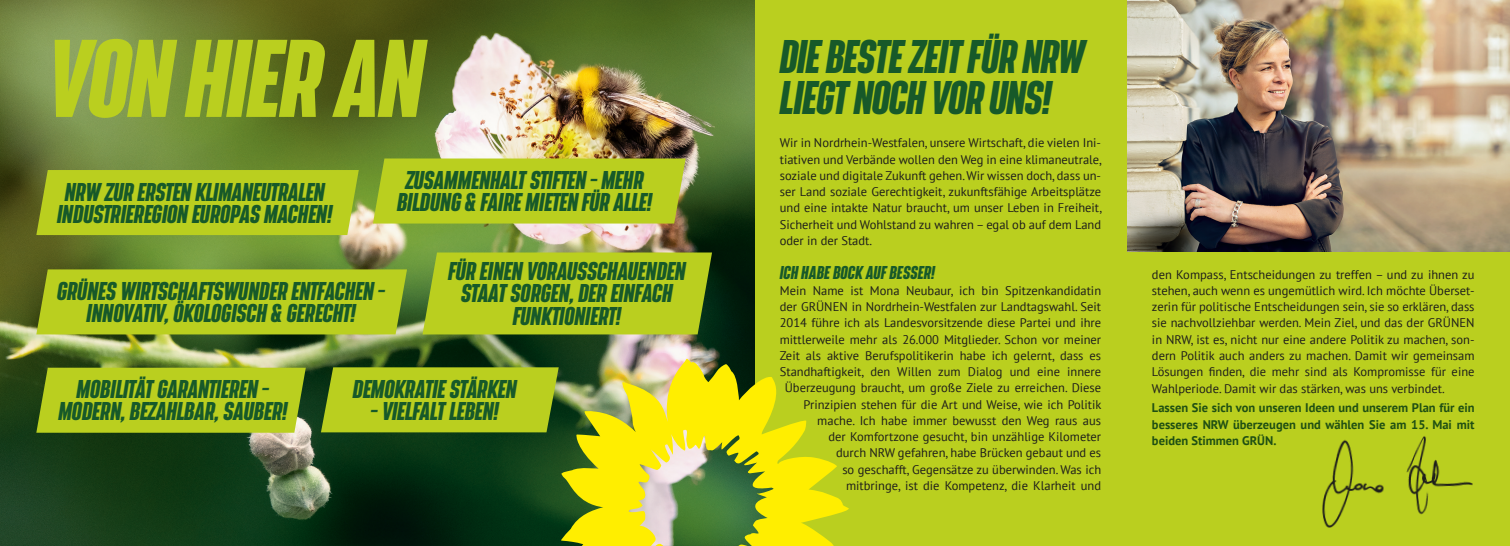
<style>
.page{position:relative;width:1510px;height:546px;background:#fff}
.page>*{position:absolute;margin:0;border:0;box-sizing:border-box;transform-origin:0 0}
.t1{font:italic 700 96.38px "Bereit";letter-spacing:-.02em;color:#bacf1f}
.t2{font:italic 700 41.25px "Bereit";letter-spacing:-.02em;color:#175929}
.t3{font:italic 700 22.5px/22.5px "Bereit";letter-spacing:-.015em;color:#175929;text-align:center}
.t4{font:italic 700 16.25px "Bereit";color:#175929}
.t5{font:12.5px/16.2px "PT Sans";color:#1d1d1b;text-align:justify}
.t6{font:700 12.5px/16.2px "PT Sans";color:#1f4f13;text-align:justify}
</style>
<div class="page">
<div style="left:0;top:0;width:1509px;height:546px;background:#bacf1f"></div>
<img style="left:0;top:0;width:755px;height:546px">
<svg style="left:561px;top:359px;width:287px;height:187px"></svg>
<img style="left:1127px;top:0;width:382px;height:252px">
<svg style="left:36px;top:170px;width:323px;height:65px"></svg>
<svg style="left:36px;top:269px;width:371px;height:65px"></svg>
<svg style="left:373px;top:158px;width:312px;height:65px"></svg>
<svg style="left:422px;top:252px;width:290px;height:82px"></svg>
<svg style="left:36px;top:367px;width:270px;height:65px"></svg>
<svg style="left:321px;top:367px;width:238px;height:65px"></svg>
<img style="left:1322px;top:436px;width:151px;height:92px">
<h1 class="t1" style="left:46px;top:21px;width:379px">VON HIER AN</h1>
<h3 class="t3" style="left:57px;top:180px;width:277px">NRW ZUR ERSTEN KLIMANEUTRALEN<br>INDUSTRIEREGION EUROPAS MACHEN!</h3>
<h3 class="t3" style="left:397px;top:169px;width:256px">ZUSAMMENHALT STIFTEN – MEHR<br>BILDUNG &amp; FAIRE MIETEN FÜR ALLE!</h3>
<h3 class="t3" style="left:57px;top:280px;width:330px">GRÜNES WIRTSCHAFTSWUNDER ENTFACHEN –<br>INNOVATIV, ÖKOLOGISCH &amp; GERECHT!</h3>
<h3 class="t3" style="left:448px;top:260px;width:239px">FÜR EINEN VORAUSSCHAUENDEN<br>STAAT SORGEN, DER EINFACH<br>FUNKTIONIERT!</h3>
<h3 class="t3" style="left:58px;top:378px;width:230px">MOBILITÄT GARANTIEREN –<br>MODERN, BEZAHLBAR, SAUBER!</h3>
<h3 class="t3" style="left:353px;top:378px;width:165px">DEMOKRATIE STÄRKEN</h3>
<h3 class="t3" style="left:370px;top:400px;width:130px">– VIELFALT LEBEN!</h3>
<h2 class="t2" style="left:780px;top:32px;width:307px">DIE BESTE ZEIT FÜR NRW</h2>
<h2 class="t2" style="left:780px;top:73px;width:273px">LIEGT NOCH VOR UNS!</h2>
<p class="t5" style="left:780px;top:134px;width:324px">Wir in Nordrhein-Westfalen, unsere Wirtschaft, die vielen Ini&shy;tiativen und Verbände wollen den Weg in eine klimaneutrale, soziale und digitale Zukunft gehen. Wir wissen doch, dass un&shy;ser Land soziale Gerechtigkeit, zukunftsfähige Arbeitsplätze und eine intakte Natur braucht, um unser Leben in Freiheit, Sicherheit und Wohlstand zu wahren – egal ob auf dem Land oder in der Stadt.</p>
<h3 class="t4" style="left:780px;top:262px;width:157px">ICH HABE BOCK AUF BESSER!</h3>
<p class="t5" style="left:780px;top:282px;width:323px;text-align:right">Mein Name ist Mona Neubaur, ich bin Spitzenkandidatin der GRÜNEN in Nordrhein-Westfalen zur Landtagswahl. Seit 2014 führe ich als Landesvorsitzende diese Partei und ihre mittlerweile mehr als 26.000 Mitglieder. Schon vor meiner Zeit als aktive Berufspolitikerin habe ich gelernt, dass es Standhaftigkeit, den Willen zum Dialog und eine innere Überzeugung braucht, um große Ziele zu erreichen. Diese Prinzipien stehen für die Art und Weise, wie ich Politik mache. Ich habe immer bewusst den Weg raus aus<br>der Komfortzone gesucht, bin unzählige Kilometer<br>durch NRW gefahren, habe Brücken gebaut und es<br>so geschafft, Gegensätze zu überwinden. Was ich<br>mitbringe, ist die Kompetenz, die Klarheit und</p>
<p class="t5" style="left:1152px;top:266px;width:324px">den Kompass, Entscheidungen zu treffen – und zu ihnen zu stehen, auch wenn es ungemütlich wird. Ich möchte Überset&shy;zerin für politische Entscheidungen sein, sie so erklären, dass sie nachvollziehbar werden. Mein Ziel, und das der GRÜNEN in NRW, ist es, nicht nur eine andere Politik zu machen, son&shy;dern Politik auch anders zu machen. Damit wir gemeinsam Lösungen finden, die mehr sind als Kompromisse für eine Wahlperiode. Damit wir das stärken, was uns verbindet.</p>
<p class="t6" style="left:1152px;top:399px;width:324px">Lassen Sie sich von unseren Ideen und unserem Plan für ein besseres NRW überzeugen und wählen Sie am 15. Mai mit beiden Stimmen GRÜN.</p>
</div>
